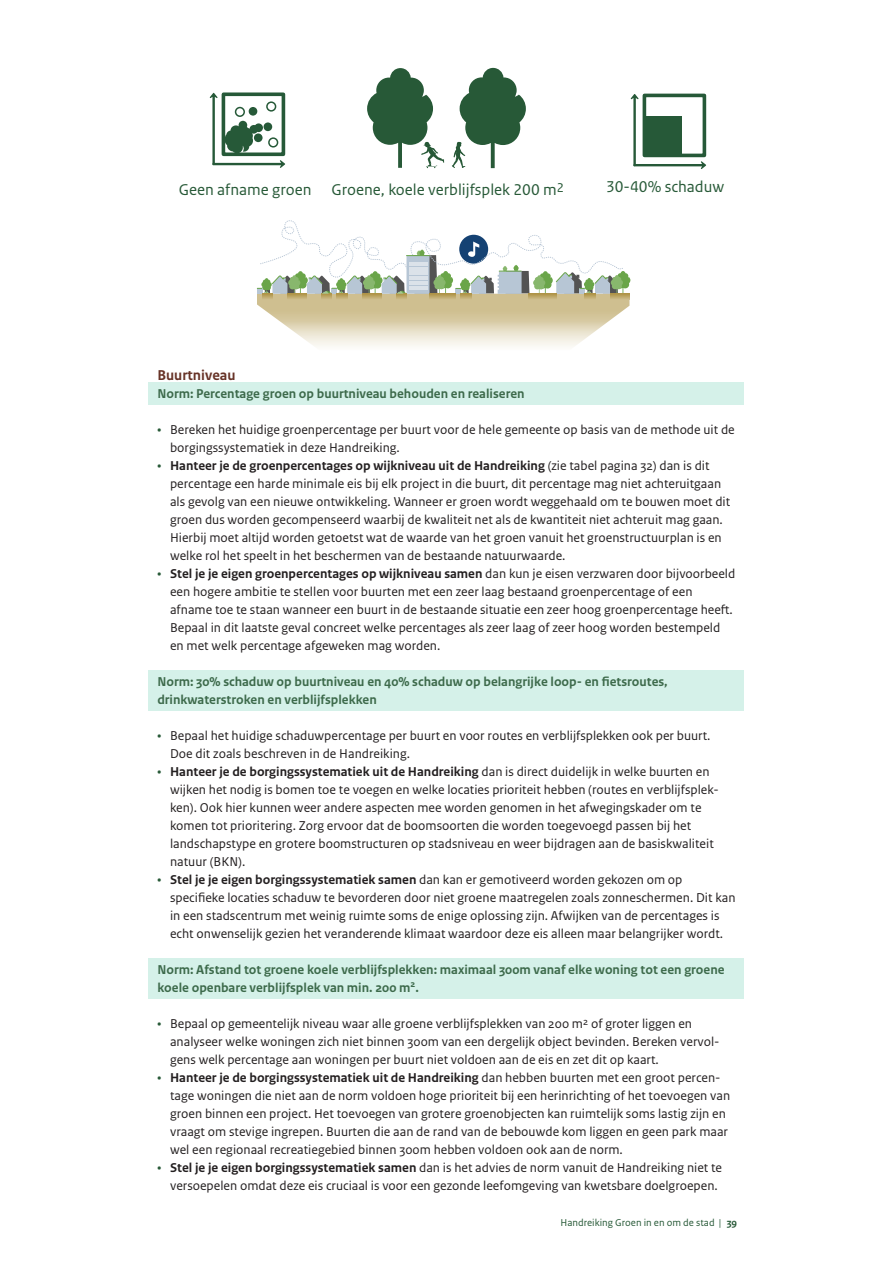
<style>
.page{position:relative;width:893px;height:1263px;background:#fff}
.page>*{position:absolute;margin:0;border:0;box-sizing:border-box;transform-origin:0 0}
.t1{font:16.5px "Rijksoverheid Sans Text";color:#275937}
.H4_05_RO_Alineakop_Sans{font:700 15px "Rijksoverheid Sans Text";color:#673327}
.t2{font:13.5px/18px "Rijksoverheid Sans Text";color:#231f20}
.P_10_RO_Broodtekst_Sans{font:700 13.5px/18px "Rijksoverheid Sans Text";color:#3d6a4b}
.t3{font:10.5px "Rijksoverheid Sans Text";color:#275937}
.s1{font-weight:700;color:#275937}
.s2{font-weight:700}
</style>
<div class="page">
<svg style="left:367px;top:68px;width:77px;height:100px"></svg>
<svg style="left:452px;top:68px;width:74px;height:100px"></svg>
<svg style="left:631px;top:94px;width:75px;height:75px"></svg>
<svg style="left:210px;top:93px;width:75px;height:75px"></svg>
<svg style="left:257px;top:220px;width:373px;height:126px"></svg>
<div style="left:149px;top:383px;width:595px;height:22px;background:#d5f1e9"></div>
<div style="left:149px;top:671px;width:595px;height:40px;background:#d5f1e9"></div>
<div style="left:149px;top:959px;width:595px;height:40px;background:#d5f1e9"></div>
<p class="t1" style="left:179px;top:180px;width:387px">Geen afname groen Groene, koele verblijfsplek 200 m<sup>2</sup></p>
<p class="t1" style="left:606px;top:177px;width:120px">30-40% schaduw</p>
<h4 class="H4_05_RO_Alineakop_Sans" style="left:157px;top:366px;width:80px">Buurtniveau</h4>
<p class="P_10_RO_Broodtekst_Sans" style="left:157px;top:385px;width:369px">Norm: Percentage groen op buurtniveau behouden en realiseren</p>
<p class="t2" style="left:170px;top:421px;width:566px;text-indent:-13px"><span class="s1">•</span> Bereken het huidige groenpercentage per buurt voor de hele gemeente op basis van de methode uit de borgingssystematiek in deze Handreiking.</p>
<p class="t2" style="left:170px;top:457px;width:562px;text-indent:-13px"><span class="s1">•</span> <span class="s2">Hanteer je de groenpercentages op wijkniveau uit de Handreiking</span> (zie tabel pagina 32) dan is dit percentage een harde minimale eis bij elk project in die buurt, dit percentage mag niet achteruitgaan als gevolg van een nieuwe ontwikkeling. Wanneer er groen wordt weggehaald om te bouwen moet dit groen dus worden gecompenseerd waarbij de kwaliteit net als de kwantiteit niet achteruit mag gaan.<br>Hierbij moet altijd worden getoetst wat de waarde van het groen vanuit het groenstructuurplan is en welke rol het speelt in het beschermen van de bestaande natuurwaarde.</p>
<p class="t2" style="left:170px;top:565px;width:567px;text-indent:-13px"><span class="s1">•</span> <span class="s2">Stel je je eigen groenpercentages op wijkniveau samen</span> dan kun je eisen verzwaren door bijvoorbeeld een hogere ambitie te stellen voor buurten met een zeer laag bestaand groenpercentage of een afname toe te staan wanneer een buurt in de bestaande situatie een zeer hoog groenpercentage heeft.<br>Bepaal in dit laatste geval concreet welke percentages als zeer laag of zeer hoog worden bestempeld en met welk percentage afgeweken mag worden.</p>
<p class="P_10_RO_Broodtekst_Sans" style="left:157px;top:673px;width:512px">Norm: 30% schaduw op buurtniveau en 40% schaduw op belangrijke loop- en fietsroutes, drinkwaterstroken en verblijfsplekken</p>
<p class="t2" style="left:170px;top:727px;width:542px;text-indent:-13px"><span class="s1">•</span> Bepaal het huidige schaduwpercentage per buurt en voor routes en verblijfsplekken ook per buurt.<br>Doe dit zoals beschreven in de Handreiking.</p>
<p class="t2" style="left:170px;top:763px;width:550px;text-indent:-13px"><span class="s1">•</span> <span class="s2">Hanteer je de borgingssystematiek uit de Handreiking</span> dan is direct duidelijk in welke buurten en wijken het nodig is bomen toe te voegen en welke locaties prioriteit hebben (routes en verblijfsplek&shy;ken). Ook hier kunnen weer andere aspecten mee worden genomen in het afwegingskader om te komen tot prioritering. Zorg ervoor dat de boomsoorten die worden toegevoegd passen bij het landschapstype en grotere boomstructuren op stadsniveau en weer bijdragen aan de basiskwaliteit natuur (BKN).</p>
<p class="t2" style="left:170px;top:871px;width:567px;text-indent:-13px"><span class="s1">•</span> <span class="s2">Stel je je eigen borgingssystematiek samen</span> dan kan er gemotiveerd worden gekozen om op specifieke locaties schaduw te bevorderen door niet groene maatregelen zoals zonneschermen. Dit kan in een stadscentrum met weinig ruimte soms de enige oplossing zijn. Afwijken van de percentages is echt onwenselijk gezien het veranderende klimaat waardoor deze eis alleen maar belangrijker wordt.</p>
<p class="P_10_RO_Broodtekst_Sans" style="left:157px;top:961px;width:569px">Norm: Afstand tot groene koele verblijfsplekken: maximaal 300m vanaf elke woning tot een groene koele openbare verblijfsplek van min. 200 m<sup>2</sup>.</p>
<p class="t2" style="left:170px;top:1015px;width:551px;text-indent:-13px"><span class="s1">•</span> Bepaal op gemeentelijk niveau waar alle groene verblijfsplekken van 200 m<sup>2</sup> of groter liggen en analyseer welke woningen zich niet binnen 300m van een dergelijk object bevinden. Bereken vervol&shy;gens welk percentage aan woningen per buurt niet voldoen aan de eis en zet dit op kaart.</p>
<p class="t2" style="left:170px;top:1069px;width:562px;text-indent:-13px"><span class="s1">•</span> <span class="s2">Hanteer je de borgingssystematiek uit de Handreiking</span> dan hebben buurten met een groot percen&shy;tage woningen die niet aan de norm voldoen hoge prioriteit bij een herinrichting of het toevoegen van groen binnen een project. Het toevoegen van grotere groenobjecten kan ruimtelijk soms lastig zijn en vraagt om stevige ingrepen. Buurten die aan de rand van de bebouwde kom liggen en geen park maar wel een regionaal recreatiegebied binnen 300m hebben voldoen ook aan de norm.</p>
<p class="t2" style="left:170px;top:1159px;width:554px;text-indent:-13px"><span class="s1">•</span> <span class="s2">Stel je je eigen borgingssystematiek samen</span> dan is het advies de norm vanuit de Handreiking niet te versoepelen omdat deze eis cruciaal is voor een gezonde leefomgeving van kwetsbare doelgroepen.</p>
<p class="t3" style="left:561px;top:1216px;width:178px">Handreiking Groen in en om de stad | <span class="s2">39</span></p>
</div>
